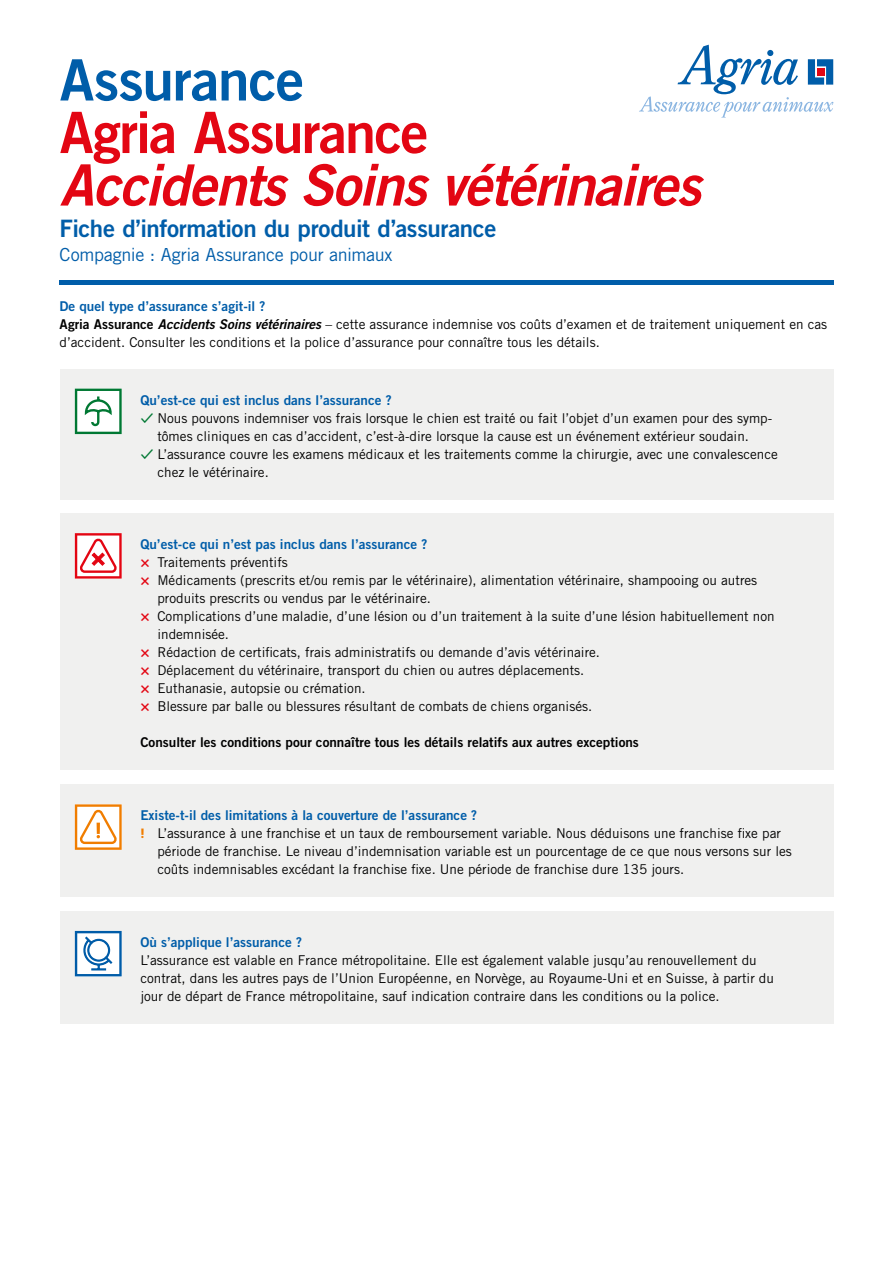
<style>
.page{position:relative;width:893px;height:1263px;background:#fff}
.page>*{position:absolute;margin:0;border:0;box-sizing:border-box;transform-origin:0 0}
.t1{font:italic 57px "Trade Gothic Bold Two";letter-spacing:-.03em;color:#e30613}
.t2{font:57px "Trade Gothic LT Std Bd 2";letter-spacing:-.03em;color:#e30613}
.t3{font:57px "Trade Gothic LT Std Bd 2";letter-spacing:-.02em;color:#005da9}
.t4{font:24px "Trade Gothic LT Std Bd 2";letter-spacing:-.015em;color:#005da9}
.t5{font:18px "Trade Gothic LT Std";letter-spacing:-.02em;color:#005da9}
.t6{font:13.5px/18px "Trade Gothic LT Std";color:#000}
.t7{font:13.5px "Trade Gothic LT Std Bd 2";color:#005da9}
.t8{font:13.5px "Trade Gothic LT Std Bd 2";color:#000}
.s1{font-family:"Trade Gothic LT Std Bd 2"}
.s2{font-family:"Trade Gothic Bold Two";font-style:italic}
.s3{color:#007833}
</style>
<div class="page">
<div style="left:60px;top:280px;width:773px;height:5px;background:#005da9"></div>
<svg style="left:639px;top:45px;width:194px;height:73px"></svg>
<div style="left:60px;top:369px;width:773px;height:130px;background:#f0f0ef"></div>
<div style="left:60px;top:513px;width:773px;height:257px;background:#f0f0ef"></div>
<div style="left:60px;top:784px;width:773px;height:113px;background:#f0f0ef"></div>
<svg style="left:75px;top:388px;width:47px;height:46px"></svg>
<svg style="left:75px;top:533px;width:47px;height:45px"></svg>
<svg style="left:75px;top:804px;width:47px;height:45px"></svg>
<div style="left:60px;top:911px;width:773px;height:112px;background:#f0f0ef"></div>
<svg style="left:75px;top:931px;width:47px;height:45px"></svg>
<h1 class="t3" style="left:60px;top:45px;width:246px">Assurance</h1>
<h1 class="t2" style="left:60px;top:97px;width:370px">Agria Assurance</h1>
<h1 class="t1" style="left:60px;top:150px;width:643px">Accidents Soins vétérinaires</h1>
<h2 class="t4" style="left:60px;top:214px;width:438px">Fiche d’information du produit d’assurance</h2>
<h3 class="t5" style="left:60px;top:244px;width:334px">Compagnie : Agria Assurance pour animaux</h3>
<p class="t7" style="left:60px;top:297px;width:207px">De quel type d’assurance s’agit-il ?</p>
<p class="t6" style="left:60px;top:314px;width:769px"><span class="s1">Agria Assurance</span> <span class="s2">Accidents Soins vétérinaires</span> – cette assurance indemnise vos coûts d’examen et de traitement uniquement en cas d’accident. Consulter les conditions et la police d’assurance pour connaître tous les détails.</p>
<p class="t7" style="left:140px;top:391px;width:253px">Qu’est-ce qui est inclus dans l’assurance ?</p>
<p class="t6" style="left:140px;top:409px;width:633px;text-align:center"><span class="s3">✓</span> Nous pouvons indemniser vos frais lorsque le chien est traité ou fait l’objet d’un examen pour des symp&shy;tômes cliniques en cas d’accident, c’est-à-dire lorsque la cause est un événement extérieur soudain.</p>
<p class="t6" style="left:157px;top:445px;width:622px;text-indent:-17px"><span class="s3">✓</span> L’assurance couvre les examens médicaux et les traitements comme la chirurgie, avec une convalescence chez le vétérinaire.</p>
<p class="t7" style="left:140px;top:536px;width:288px">Qu’est-ce qui n’est pas inclus dans l’assurance ?</p>
<p class="t6" style="left:157px;top:553px;width:618px">Traitements préventifs<br>Médicaments (prescrits et/ou remis par le vétérinaire), alimentation vétérinaire, shampooing ou autres produits prescrits ou vendus par le vétérinaire.<br>Complications d’une maladie, d’une lésion ou d’un traitement à la suite d’une lésion habituellement non indemnisée.<br>Rédaction de certificats, frais administratifs ou demande d’avis vétérinaire.<br>Déplacement du vétérinaire, transport du chien ou autres déplacements.<br>Euthanasie, autopsie ou crémation.<br>Blessure par balle ou blessures résultant de combats de chiens organisés.</p>
<p class="t8" style="left:140px;top:734px;width:500px">Consulter les conditions pour connaître tous les détails relatifs aux autres exceptions</p>
<p class="t7" style="left:140px;top:807px;width:338px">Existe-t-il des limitations à la couverture de l’assurance ?</p>
<p class="t6" style="left:157px;top:824px;width:636px">L’assurance à une franchise et un taux de remboursement variable. Nous déduisons une franchise fixe par période de franchise. Le niveau d’indemnisation variable est un pourcentage de ce que nous versons sur les coûts indemnisables excédant la franchise fixe. Une période de franchise dure 135 jours.</p>
<p class="t7" style="left:140px;top:933px;width:163px">Où s’applique l’assurance ?</p>
<p class="t6" style="left:140px;top:951px;width:635px">L’assurance est valable en France métropolitaine. Elle est également valable jusqu’au renouvellement du contrat, dans les autres pays de l’Union Européenne, en Norvège, au Royaume-Uni et en Suisse, à partir du jour de départ de France métropolitaine, sauf indication contraire dans les conditions ou la police.</p>
</div>
